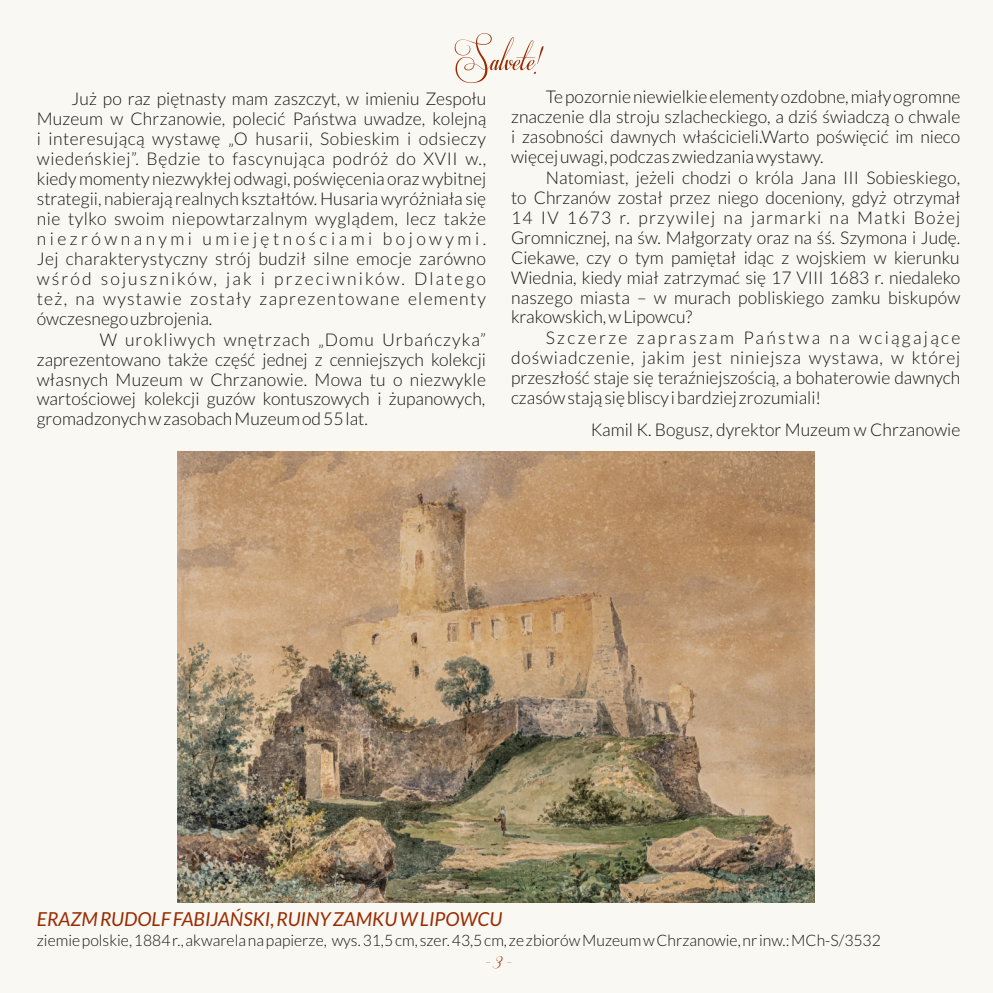
<style>
.page{position:relative;width:993px;height:993px;background:#fff}
.page>*{position:absolute;margin:0;border:0;box-sizing:border-box;transform-origin:0 0}
.t1{font:61.25px "Respective 2.0";color:#992c03}
.t2{font:italic 19.25px "Lato";color:#992c03}
.t3{font:300 17.5px/19.9px "Lato";color:#151616;text-align:justify}
.t4{font:300 15.75px "Lato";color:#151616}
</style>
<div class="page">
<div style="left:0;top:0;width:992px;height:992px;background:#faf8f2"></div>
<img style="left:177px;top:451px;width:637px;height:450px">
<h1 class="t1" style="left:456px;top:34px;width:86px">Salvete!</h1>
<p class="t3" style="left:37px;top:90px;width:451px;text-indent:35px">Już po raz piętnasty mam zaszczyt, w imieniu Zespołu Muzeum w Chrzanowie, polecić Państwa uwadze, kolejną i interesującą wystawę „O husarii, Sobieskim i odsieczy wiedeńskiej”. Będzie to fascynująca podróż do XVII w., kiedy momenty niezwykłej odwagi, poświęcenia oraz wybitnej strategii, nabierają realnych kształtów. Husaria wyróżniała się nie tylko swoim niepowtarzalnym wyglądem, lecz także niezrównanymi umiejętnościami bojowymi.<br>Jej charakterystyczny strój budził silne emocje zarówno wśród sojuszników, jak i przeciwników. Dlatego też, na wystawie zostały zaprezentowane elementy ówczesnego uzbrojenia.</p>
<p class="t3" style="left:37px;top:330px;width:450px;text-indent:63px">W urokliwych wnętrzach „Domu Urbańczyka” zaprezentowano także część jednej z cenniejszych kolekcji własnych Muzeum w Chrzanowie. Mowa tu o niezwykle wartościowej kolekcji guzów kontuszowych i żupanowych, gromadzonych w zasobach Muzeum od 55 lat.</p>
<p class="t3" style="left:511px;top:87px;width:450px;text-indent:35px">Te pozornie niewielkie elementy ozdobne, miały ogromne znaczenie dla stroju szlacheckiego, a dziś świadczą o chwale i zasobności dawnych właścicieli.Warto poświęcić im nieco więcej uwagi, podczas zwiedzania wystawy.</p>
<p class="t3" style="left:511px;top:168px;width:450px;text-indent:35px">Natomiast, jeżeli chodzi o króla Jana III Sobieskiego, to Chrzanów został przez niego doceniony, gdyż otrzymał 14 IV 1673 r. przywilej na jarmarki na Matki Bożej Gromnicznej, na św. Małgorzaty oraz na śś. Szymona i Judę.<br>Ciekawe, czy o tym pamiętał idąc z wojskiem w kierunku Wiednia, kiedy miał zatrzymać się 17 VIII 1683 r. niedaleko naszego miasta – w murach pobliskiego zamku biskupów krakowskich, w Lipowcu?</p>
<p class="t3" style="left:511px;top:329px;width:450px;text-indent:35px">Szczerze zapraszam Państwa na wciągające doświadczenie, jakim jest niniejsza wystawa, w której przeszłość staje się teraźniejszością, a bohaterowie dawnych czasów stają się bliscy i bardziej zrozumiali!</p>
<p class="t3" style="left:590px;top:420px;width:371px">Kamil K. Bogusz, dyrektor Muzeum w Chrzanowie</p>
<p class="t2" style="left:37px;top:910px;width:467px">ERAZM RUDOLF FABIJAŃSKI, RUINY ZAMKU W LIPOWCU</p>
<p class="t4" style="left:37px;top:932px;width:845px">ziemie polskie, 1884 r., akwarela na papierze, wys. 31,5 cm, szer. 43,5 cm, ze zbiorów Muzeum w Chrzanowie, nr inw.: MCh-S/3532</p>
</div>
